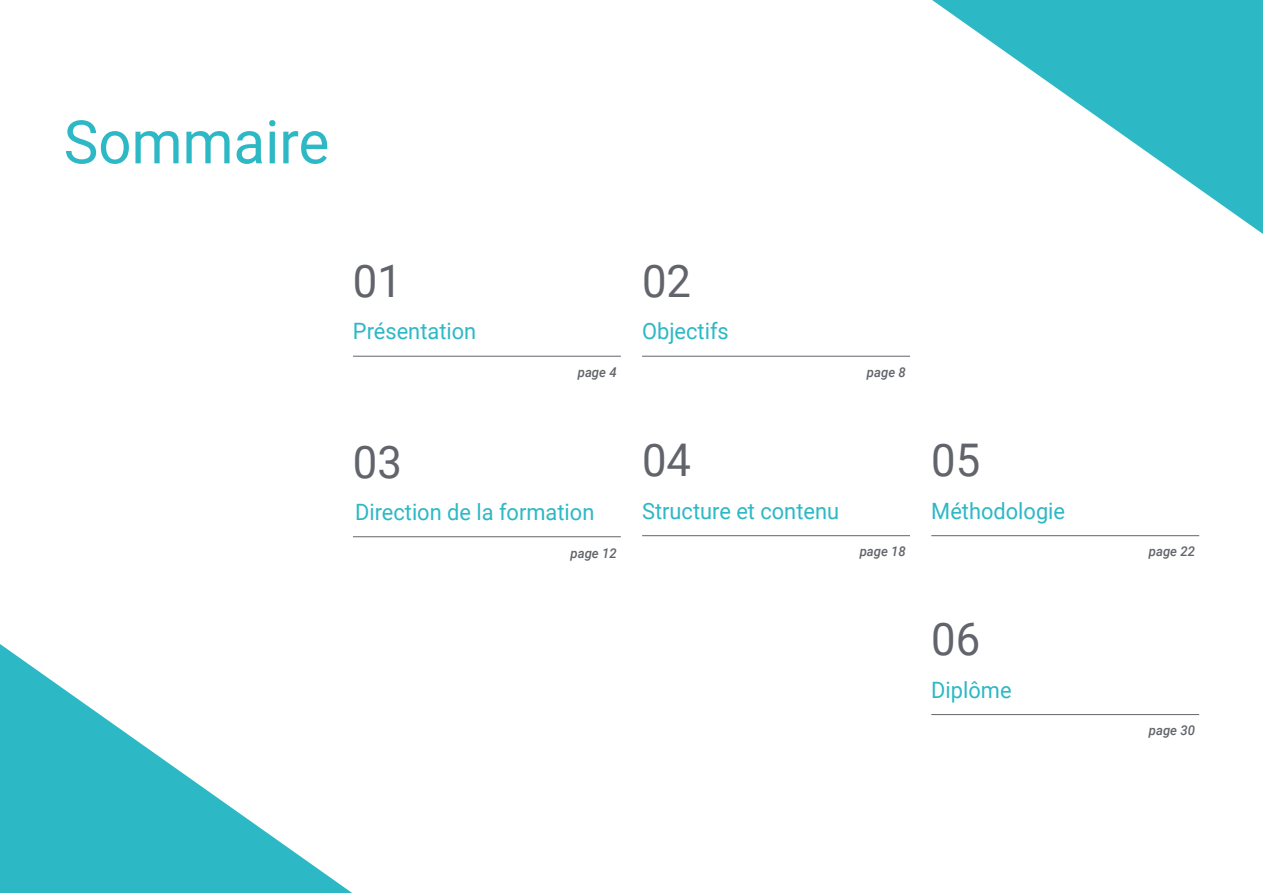
<style>
.page{position:relative;width:1263px;height:893px;background:#fff}
.page>*{position:absolute;margin:0;border:0;box-sizing:border-box;transform-origin:0 0}
.t1{font:60px "Roboto";color:#2db8c5}
.t2{font:45px "Roboto";color:#61646a}
.t3{font:22.5px "Roboto";color:#2db8c5}
.t4{font:italic 500 13.5px "Roboto";color:#61646a}
</style>
<div class="page">
<svg style="left:0;top:644px;width:352px;height:249px"></svg>
<svg style="left:932px;top:0;width:331px;height:234px"></svg>
<hr style="left:353px;top:356px;width:268px;height:1px;background:#61646a">
<hr style="left:931px;top:535px;width:268px;height:1px;background:#61646a">
<hr style="left:642px;top:535px;width:268px;height:1px;background:#61646a">
<hr style="left:642px;top:356px;width:268px;height:1px;background:#61646a">
<hr style="left:931px;top:714px;width:268px;height:1px;background:#61646a">
<hr style="left:353px;top:536px;width:268px;height:1px;background:#61646a">
<h1 class="t1" style="left:64px;top:100px;width:267px">Sommaire</h1>
<h2 class="t2" style="left:353px;top:250px;width:51px">01</h2>
<h2 class="t2" style="left:642px;top:250px;width:51px">02</h2>
<p class="t3" style="left:353px;top:316px;width:125px">Présentation</p>
<p class="t3" style="left:642px;top:316px;width:88px">Objectifs</p>
<p class="t4" style="left:578px;top:363px;width:40px">page 4</p>
<p class="t4" style="left:867px;top:363px;width:40px">page 8</p>
<h2 class="t2" style="left:353px;top:430px;width:51px">03</h2>
<h2 class="t2" style="left:642px;top:428px;width:51px">04</h2>
<h2 class="t2" style="left:931px;top:428px;width:51px">05</h2>
<p class="t3" style="left:355px;top:496px;width:241px">Direction de la formation</p>
<p class="t3" style="left:642px;top:495px;width:198px">Structure et contenu</p>
<p class="t3" style="left:931px;top:495px;width:135px">Méthodologie</p>
<p class="t4" style="left:570px;top:544px;width:48px">page 12</p>
<p class="t4" style="left:860px;top:541px;width:48px">page 18</p>
<p class="t4" style="left:1149px;top:541px;width:48px">page 22</p>
<h2 class="t2" style="left:931px;top:607px;width:51px">06</h2>
<p class="t3" style="left:931px;top:674px;width:82px">Diplôme</p>
<p class="t4" style="left:1149px;top:720px;width:48px">page 30</p>
</div>
